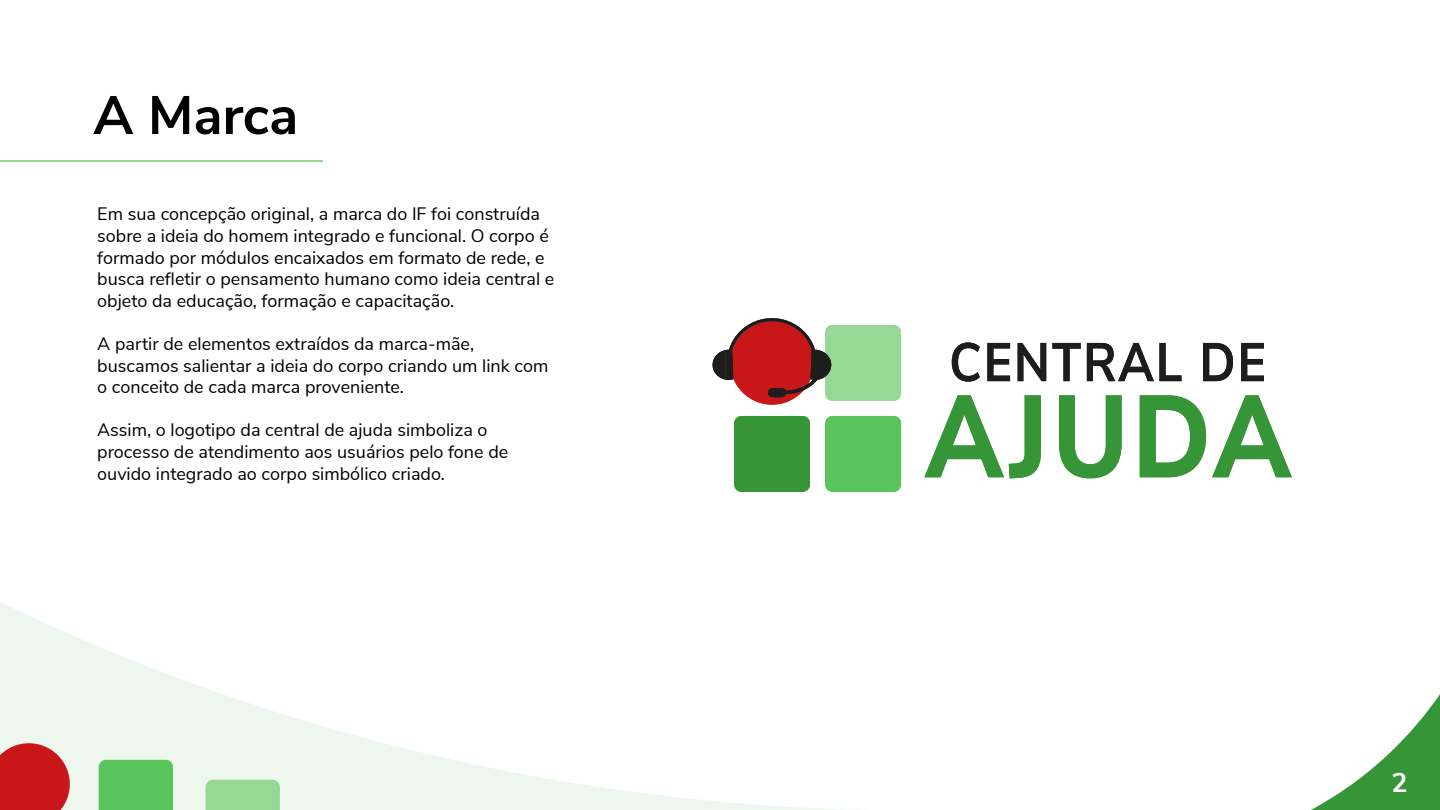
<style>
.page{position:relative;width:1440px;height:810px;background:#fff}
.page>*{position:absolute;margin:0;border:0;box-sizing:border-box;transform-origin:0 0}
.t1{font:700 54px "Nunito Sans";color:#000}
.t2{font:700 27px "Nunito Sans";color:#fff}
.t3{font:18px/21.6px "Nunito Sans";color:#000}
</style>
<div class="page">
<svg style="left:1311px;top:694px;width:129px;height:116px"></svg>
<svg style="left:0;top:602px;width:849px;height:208px"></svg>
<div style="left:99px;top:760px;width:74px;height:50px;background:#5ac45c"></div>
<div style="left:206px;top:780px;width:74px;height:30px;background:#96d997"></div>
<svg style="left:0;top:743px;width:70px;height:67px;background:#cd3132"></svg>
<hr style="left:0;top:160px;width:322px;height:1px;background:#96d997">
<svg style="left:924px;top:395px;width:117px;height:83px"></svg>
<svg style="left:1059px;top:395px;width:63px;height:83px"></svg>
<svg style="left:1140px;top:395px;width:66px;height:82px"></svg>
<svg style="left:1212px;top:395px;width:80px;height:82px"></svg>
<svg style="left:952px;top:342px;width:28px;height:40px"></svg>
<svg style="left:987px;top:343px;width:23px;height:38px"></svg>
<svg style="left:1018px;top:343px;width:28px;height:38px"></svg>
<svg style="left:1052px;top:343px;width:29px;height:38px"></svg>
<svg style="left:1087px;top:343px;width:94px;height:38px"></svg>
<svg style="left:1203px;top:343px;width:30px;height:38px"></svg>
<svg style="left:1241px;top:343px;width:23px;height:38px"></svg>
<div style="left:825px;top:325px;width:76px;height:76px;background:#96d997;border-radius:7px"></div>
<div style="left:734px;top:416px;width:76px;height:76px;background:#369637;border-radius:7px"></div>
<div style="left:825px;top:416px;width:76px;height:76px;background:#5ac45c;border-radius:7px"></div>
<div style="left:730px;top:321px;width:84px;height:84px;background:#c91619;border-radius:50%"></div>
<svg style="left:713px;top:318px;width:118px;height:79px"></svg>
<h1 class="t1" style="left:93px;top:76px;width:206px">A Marca</h1>
<p class="t3" style="left:97px;top:202px;width:458px">Em sua concepção original, a marca do IF foi construída sobre a ideia do homem integrado e funcional. O corpo é formado por módulos encaixados em formato de rede, e busca refletir o pensamento humano como ideia central e objeto da educação, formação e capacitação.</p>
<p class="t3" style="left:97px;top:332px;width:453px">A partir de elementos extraídos da marca-mãe, buscamos salientar a ideia do corpo criando um link com o conceito de cada marca proveniente.</p>
<p class="t3" style="left:97px;top:418px;width:412px">Assim, o logotipo da central de ajuda simboliza o processo de atendimento aos usuários pelo fone de ouvido integrado ao corpo simbólico criado.</p>
<h2 class="t2" style="left:1391px;top:763px;width:18px">2</h2>
</div>
